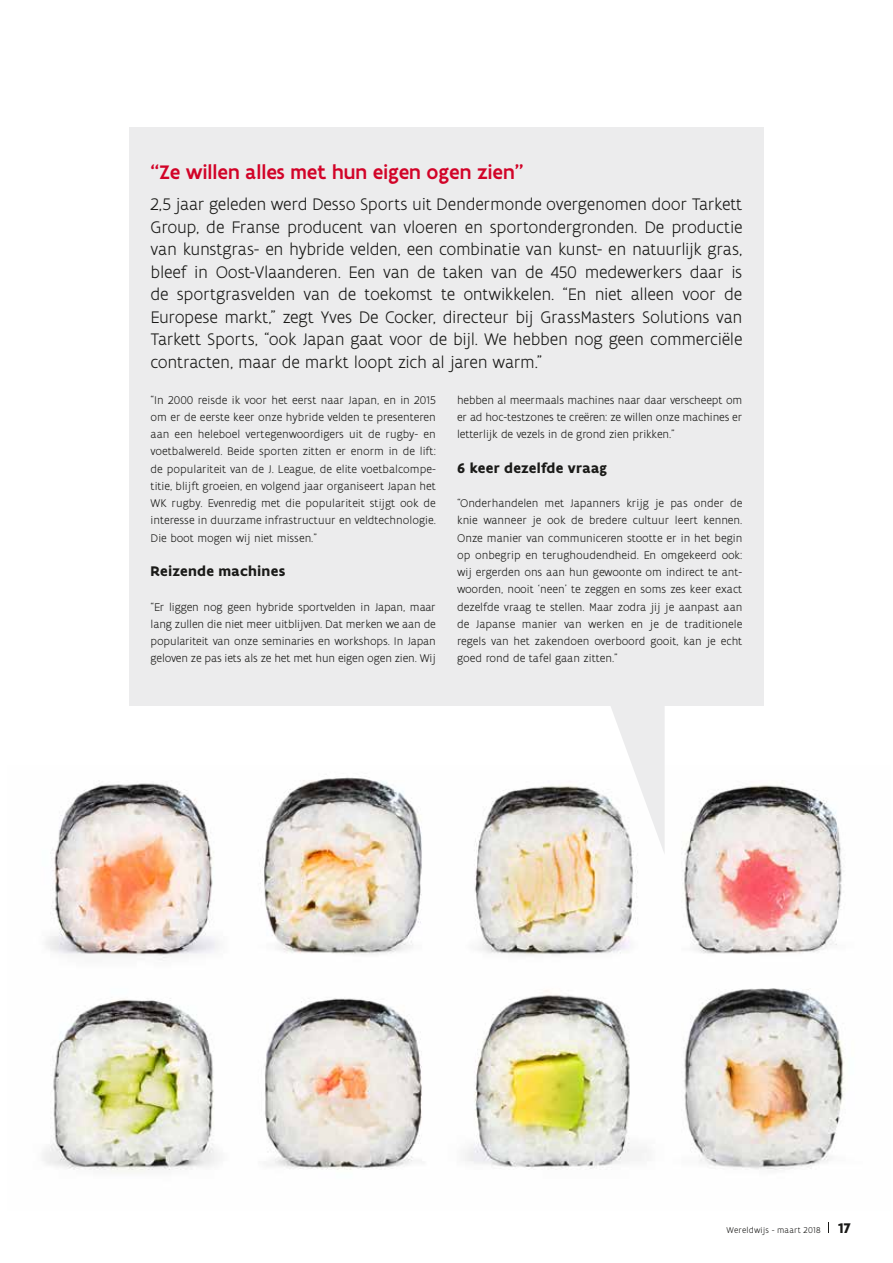
<style>
.page{position:relative;width:893px;height:1263px;background:#fff}
.page>*{position:absolute;margin:0;border:0;box-sizing:border-box;transform-origin:0 0}
.t1{font:500 21px "Flanders Art Sans";color:#d20328}
.t2{font:300 18px/22.5px "Flanders Art Sans";letter-spacing:-.02em;color:#1a1a18;text-align:justify}
.t3{font:700 15px "Flanders Art Sans";letter-spacing:.015em;color:#1a1a18}
.t4{font:300 12px/17.2px "Flanders Art Sans";letter-spacing:-.01em;color:#1a1a18;text-align:justify}
.t5{font:300 9px "Flanders Art Sans";letter-spacing:.02em;color:#1a1a18}
.s1{font-weight:700;font-size:15px}
</style>
<div class="page">
<img style="left:43px;top:777px;width:802px;height:395px">
<svg style="left:595px;top:706px;width:70px;height:149px"></svg>
<div style="left:129px;top:128px;width:635px;height:578px;background:#ececed"></div>
<h1 class="t1" style="left:151px;top:159px;width:375px">“Ze willen alles met hun eigen ogen zien”</h1>
<p class="t2" style="left:151px;top:194px;width:593px">2,5 jaar geleden werd Desso Sports uit Dendermonde overgenomen door Tarkett Group, de Franse producent van vloeren en sportondergronden. De productie van kunstgras- en hybride velden, een combinatie van kunst- en natuurlijk gras, bleef in Oost-Vlaanderen. Een van de taken van de 450 medewerkers daar is de sportgrasvelden van de toekomst te ontwikkelen. “En niet alleen voor de Europese markt,” zegt Yves De Cocker, directeur bij GrassMasters Solutions van Tarkett Sports, “ook Japan gaat voor de bijl. We hebben nog geen commerciële contracten, maar de markt loopt zich al jaren warm.”</p>
<p class="t4" style="left:151px;top:391px;width:287px">“In 2000 reisde ik voor het eerst naar Japan, en in 2015 om er de eerste keer onze hybride velden te presenteren aan een heleboel vertegenwoordigers uit de rugby- en voetbalwereld. Beide sporten zitten er enorm in de lift: de populariteit van de J. League, de elite voetbalcompe&shy;titie, blijft groeien, en volgend jaar organiseert Japan het WK rugby. Evenredig met die populariteit stijgt ook de interesse in duurzame infrastructuur en veldtechnologie.<br>Die boot mogen wij niet missen.”</p>
<p class="t3" style="left:151px;top:562px;width:136px">Reizende machines</p>
<p class="t4" style="left:151px;top:598px;width:287px">“Er liggen nog geen hybride sportvelden in Japan, maar lang zullen die niet meer uitblijven. Dat merken we aan de populariteit van onze seminaries en workshops. In Japan geloven ze pas iets als ze het met hun eigen ogen zien. Wij</p>
<p class="t4" style="left:457px;top:391px;width:287px">hebben al meermaals machines naar daar verscheept om er ad hoc-testzones te creëren: ze willen onze machines er letterlijk de vezels in de grond zien prikken.”</p>
<p class="t3" style="left:457px;top:458px;width:152px">6 keer dezelfde vraag</p>
<p class="t4" style="left:457px;top:495px;width:287px">“Onderhandelen met Japanners krijg je pas onder de knie wanneer je ook de bredere cultuur leert kennen.<br>Onze manier van communiceren stootte er in het begin op onbegrip en terughoudendheid. En omgekeerd ook: wij ergerden ons aan hun gewoonte om indirect te ant&shy;woorden, nooit ‘neen’ te zeggen en soms zes keer exact dezelfde vraag te stellen. Maar zodra jij je aanpast aan de Japanse manier van werken en je de traditionele regels van het zakendoen overboord gooit, kan je echt goed rond de tafel gaan zitten.”</p>
<p class="t5" style="left:727px;top:1225px;width:126px">Wereldwijs - maart 2018 <span class="s1">17</span></p>
</div>
